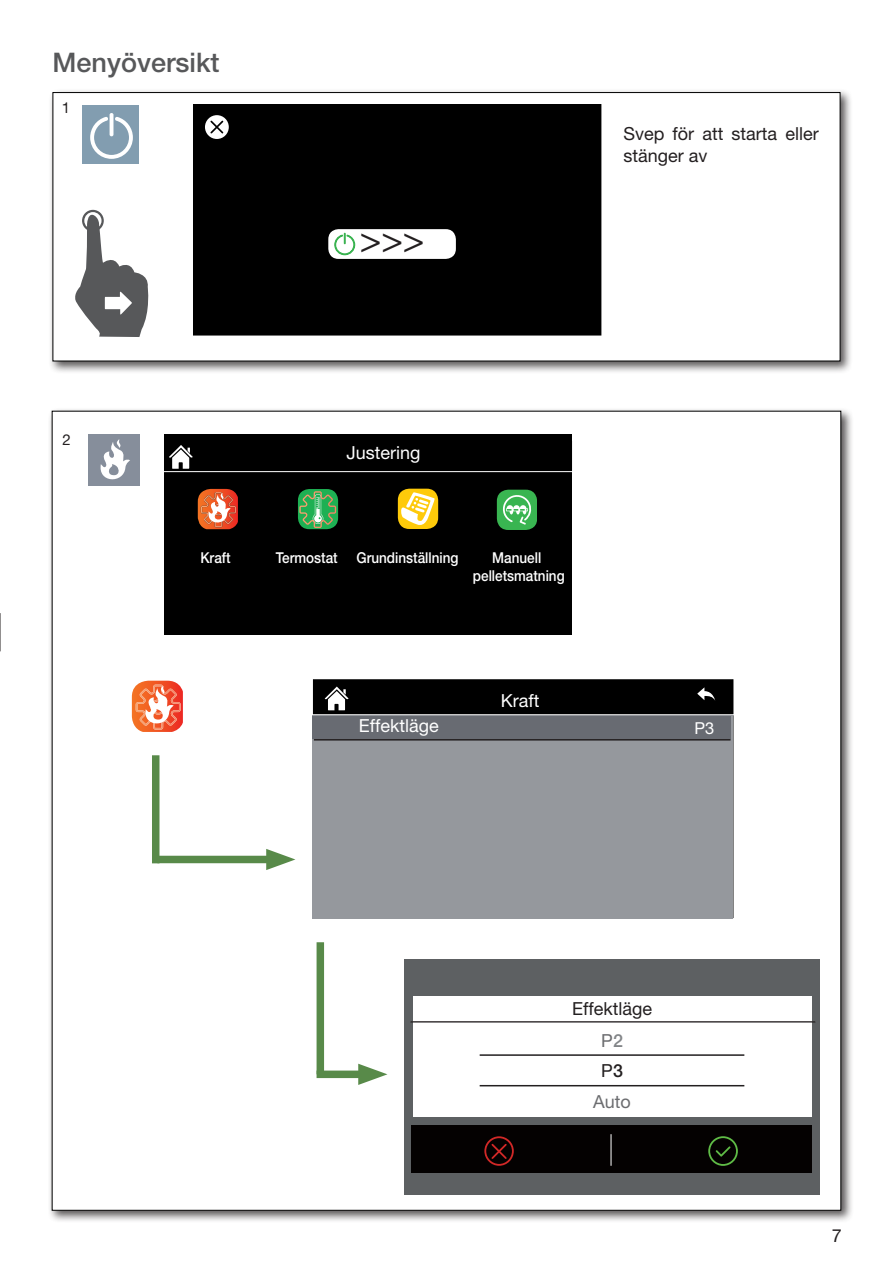
<style>
.page{position:relative;width:893px;height:1263px;background:#fff}
.page>*{position:absolute;margin:0;border:0;box-sizing:border-box;transform-origin:0 0}
.Brød{font:36px "Helvetica Neue LT Pro";color:#231f20}
.Mellem{font:500 27px "Helvetica Neue LT Pro";color:#57585a}
.Brød-2{font:18px/21.6px "Helvetica Neue LT Pro";color:#231f20}
.Brød-3{font:18px "Helvetica Neue LT Pro";color:#fff}
.t1{font:18px "Helvetica Neue LT Pro";color:#6c6d70}
.Overskrift{font:500 18px "Helvetica Neue LT Pro";color:#828588}
.Overskrift-2{font:500 18px "Helvetica Neue LT Pro";color:#231f20}
.Brød-4{font:16.5px "Helvetica Neue LT Pro";color:#fff}
.Brød-5{font:500 15px "Helvetica Neue LT Pro";color:#fff;scale:.9 1}
.t2{font:15px "Helvetica Neue LT Pro";color:#231f20}
</style>
<div class="page">
<div style="left:49px;top:88px;width:804px;height:286px;background:#231f20;opacity:.75"></div>
<div style="left:53px;top:92px;width:787px;height:269px;background:#fff;border:1px solid #000"></div>
<div style="left:82px;top:106px;width:57px;height:58px;background:#829db0"></div>
<svg style="left:90px;top:114px;width:43px;height:45px"></svg>
<div style="left:110px;top:113px;width:3px;height:23px;border:2px solid #fff"></div>
<svg style="left:75px;top:209px;width:74px;height:128px"></svg>
<div style="left:193px;top:105px;width:408px;height:230px;background:#000"></div>
<div style="left:328px;top:229px;width:128px;height:30px;background:#fff;border-radius:10px"></div>
<div style="left:205px;top:115px;width:24px;height:24px;background:#fff;border-radius:50%"></div>
<svg style="left:210px;top:120px;width:14px;height:14px"></svg>
<svg style="left:334px;top:233px;width:22px;height:23px"></svg>
<div style="left:193px;top:104px;width:408px;height:231px;border:1px solid #000"></div>
<hr style="left:0;top:613px;width:1px;height:38px;background:#231f20">
<div style="left:48px;top:407px;width:806px;height:816px;background:#231f20;opacity:.75"></div>
<div style="left:52px;top:411px;width:789px;height:799px;background:#fff"></div>
<div style="left:313px;top:680px;width:420px;height:237px;background:#000"></div>
<svg style="left:697px;top:687px;width:18px;height:14px"></svg>
<div style="left:312px;top:673px;width:424px;height:42px;border:1px solid #fff"></div>
<svg style="left:325px;top:686px;width:24px;height:24px"></svg>
<div style="left:313px;top:715px;width:420px;height:203px;background:#95989d"></div>
<hr style="left:314px;top:739px;width:417px;height:1px;background:#231f20">
<div style="left:312px;top:716px;width:419px;height:22px;background:#686b72"></div>
<div style="left:317px;top:942px;width:7px;height:132px;background:#588a49"></div>
<div style="left:317px;top:1070px;width:53px;height:8px;background:#588a49"></div>
<svg style="left:358px;top:1064px;width:29px;height:21px"></svg>
<div style="left:152px;top:755px;width:7px;height:108px;background:#588a49"></div>
<div style="left:157px;top:856px;width:121px;height:7px;background:#588a49"></div>
<svg style="left:266px;top:849px;width:29px;height:21px"></svg>
<div style="left:164px;top:434px;width:408px;height:201px;background:#000"></div>
<svg style="left:198px;top:489px;width:40px;height:40px;background:#dc704f"></svg>
<div style="left:497px;top:490px;width:40px;height:39px;background:#39b551;border-radius:11px"></div>
<svg style="left:503px;top:495px;width:28px;height:30px"></svg>
<svg style="left:164px;top:441px;width:409px;height:31px"></svg>
<div style="left:298px;top:489px;width:40px;height:40px;background:#1eb053;border-radius:11px"></div>
<svg style="left:299px;top:491px;width:37px;height:37px"></svg>
<div style="left:398px;top:489px;width:40px;height:40px;background:#feca0a;border-radius:11px"></div>
<svg style="left:399px;top:492px;width:36px;height:35px"></svg>
<svg style="left:132px;top:681px;width:51px;height:51px"></svg>
<div style="left:404px;top:960px;width:415px;height:235px;background:#5d6062"></div>
<div style="left:411px;top:1125px;width:400px;height:48px;background:#040101"></div>
<hr style="left:611px;top:1134px;width:1px;height:32px;background:#fff">
<svg style="left:708px;top:1136px;width:30px;height:30px"></svg>
<svg style="left:484px;top:1136px;width:30px;height:30px"></svg>
<div style="left:413px;top:996px;width:398px;height:121px;background:#fff"></div>
<hr style="left:410px;top:1021px;width:405px;height:1px;background:#231f20">
<hr style="left:480px;top:1054px;width:264px;height:2px;background:#231f20">
<hr style="left:480px;top:1085px;width:264px;height:1px;background:#231f20">
<div style="left:89px;top:434px;width:51px;height:51px;background:#868e9b"></div>
<svg style="left:100px;top:439px;width:30px;height:41px"></svg>
<p class="Mellem" style="left:53px;top:46px;width:169px">Menyöversikt</p>
<p class="t2" style="left:62px;top:99px;width:10px">1</p>
<p class="Brød" style="left:360px;top:218px;width:66px">&gt;&gt;&gt;</p>
<p class="Brød-2" style="left:623px;top:123px;width:197px">Svep för att starta eller stänger av</p>
<p class="t2" style="left:63px;top:430px;width:10px">2</p>
<p class="Brød-3" style="left:346px;top:442px;width:76px">Justering</p>
<p class="Brød-5" style="left:200px;top:548px;width:35px">Kraft</p>
<p class="Brød-5" style="left:276px;top:548px;width:70px">Termostat</p>
<p class="Brød-5" style="left:356px;top:548px;width:115px">Grundinställning</p>
<p class="Brød-5" style="left:492px;top:548px;width:56px">Manuell</p>
<p class="Brød-5" style="left:473px;top:566px;width:103px">pelletsmatning</p>
<p class="Brød-3" style="left:359px;top:715px;width:81px">Effektläge</p>
<p class="Brød-3" style="left:501px;top:690px;width:40px">Kraft</p>
<p class="Brød-4" style="left:694px;top:718px;width:21px">P3</p>
<p class="Brød-2" style="left:572px;top:997px;width:81px">Effektläge</p>
<p class="t1" style="left:601px;top:1030px;width:23px">P4</p>
<p class="Brød-2" style="left:601px;top:1060px;width:23px">P5</p>
<p class="t1" style="left:593px;top:1091px;width:39px">Auto</p>
<p class="Overskrift" style="left:613px;top:1029px;width:11px">2</p>
<p class="Overskrift-2" style="left:613px;top:1060px;width:11px">3</p>
<p class="Brød-2" style="left:832px;top:1224px;width:12px">7</p>
</div>
